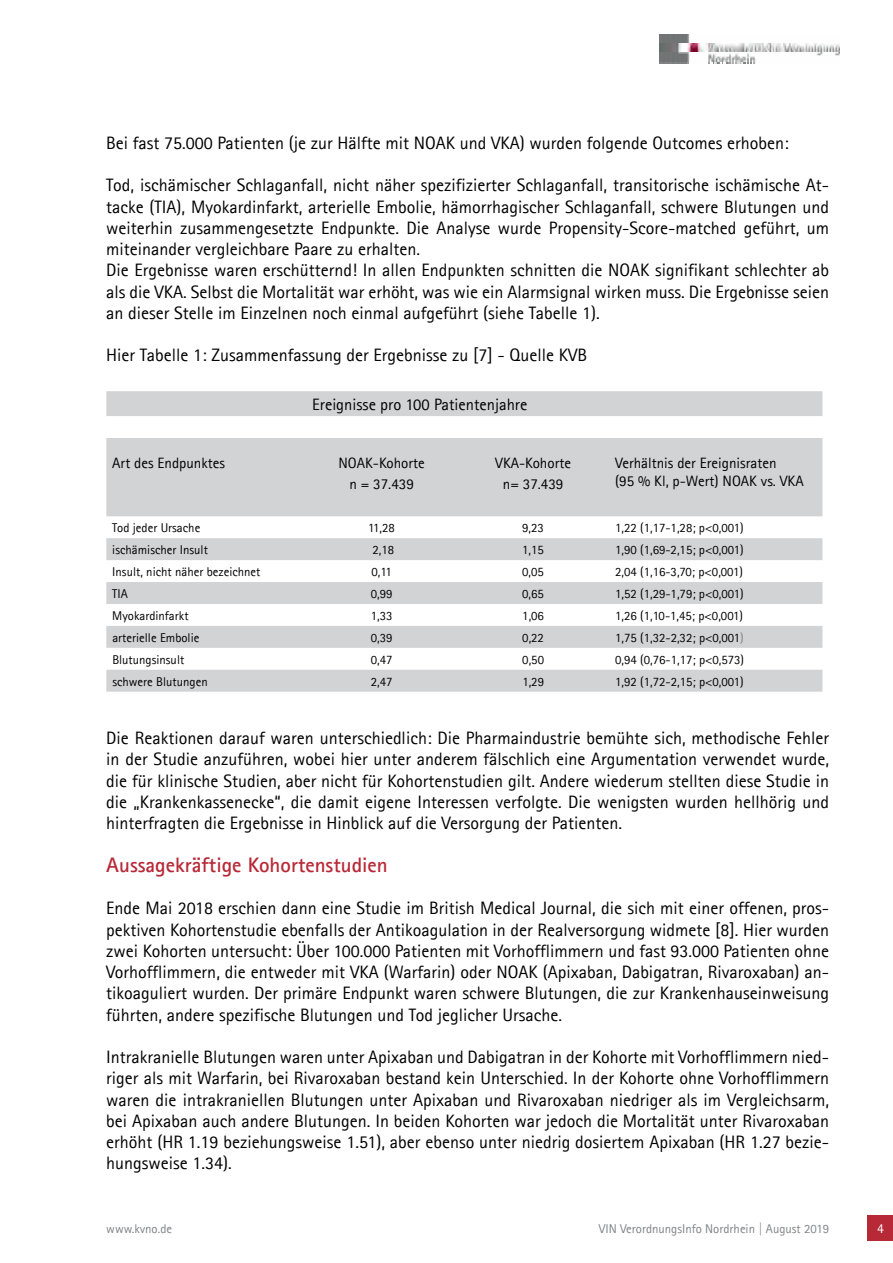
<style>
.page{position:relative;width:893px;height:1263px;background:#fff}
.page>*{position:absolute;margin:0;border:0;box-sizing:border-box;transform-origin:0 0}
.t1{font:700 21px "Agfa Rotis Sans Serif";color:#b82937}
.t2{font:18px/21.3px "Agfa Rotis Sans Serif";color:#000;text-align:justify}
.t3{font:16.5px "Agfa Rotis Sans Serif";color:#000}
.t4{font:15px/21.3px "Agfa Rotis Sans Serif";color:#000;text-align:center}
.t5{font:13.5px "Agfa Rotis Sans Serif";color:#fff}
.t6{font:12.75px "Agfa Rotis Sans Serif";color:#000}
.t7{font:12.75px "Agfa Rotis Sans Serif";color:#808285}
.s1{color:#808285}
</style>
<div class="page">
<div style="left:868px;top:1215px;width:25px;height:26px;background:#b82937"></div>
<img style="left:659px;top:34px;width:180px;height:29px">
<svg style="left:106px;top:391px;width:716px;height:301px;fill:#d1d3d4"></svg>
<p class="t2" style="left:106px;top:132px;width:684px">Bei fast 75.000 Patienten (je zur Hälfte mit NOAK und VKA) wurden folgende Outcomes erhoben:</p>
<p class="t2" style="left:106px;top:174px;width:724px;text-align:left">Tod, ischämischer Schlaganfall, nicht näher spezifizierter Schlaganfall, transitorische ischämische At&shy;tacke (TIA), Myokardinfarkt, arterielle Embolie, hämorrhagischer Schlaganfall, schwere Blutungen und weiterhin zusammengesetzte Endpunkte. Die Analyse wurde Propensity-Score-matched geführt, um miteinander vergleichbare Paare zu erhalten.<br>Die Ergebnisse waren erschütternd! In allen Endpunkten schnitten die NOAK signifikant schlechter ab als die VKA. Selbst die Mortalität war erhöht, was wie ein Alarmsignal wirken muss. Die Ergebnisse seien an dieser Stelle im Einzelnen noch einmal aufgeführt (siehe Tabelle 1).</p>
<p class="t2" style="left:106px;top:345px;width:482px">Hier Tabelle 1: Zusammenfassung der Ergebnisse zu [7] - Quelle KVB</p>
<p class="t3" style="left:312px;top:395px;width:217px">Ereignisse pro 100 Patientenjahre</p>
<p class="t4" style="left:112px;top:452px;width:114px">Art des Endpunktes</p>
<p class="t4" style="left:338px;top:452px;width:88px">NOAK-Kohorte n = 37.439</p>
<p class="t4" style="left:495px;top:452px;width:77px">VKA-Kohorte n= 37.439</p>
<p class="t4" style="left:615px;top:454px;width:190px;line-height:18px;text-align:left">Verhältnis der Ereignisraten<br>(95 % Kl, p-Wert) NOAK vs. VKA</p>
<p class="t6" style="left:112px;top:520px;width:90px">Tod jeder Ursache</p>
<p class="t6" style="left:368px;top:520px;width:28px">11,28</p>
<p class="t6" style="left:522px;top:520px;width:23px">9,23</p>
<p class="t6" style="left:615px;top:520px;width:130px">1,22 (1,17-1,28; p&lt;0,001)</p>
<p class="t6" style="left:112px;top:542px;width:97px">ischämischer Insult</p>
<p class="t6" style="left:372px;top:542px;width:23px">2,18</p>
<p class="t6" style="left:522px;top:542px;width:23px">1,15</p>
<p class="t6" style="left:615px;top:542px;width:130px">1,90 (1,69-2,15; p&lt;0,001)</p>
<p class="t6" style="left:112px;top:564px;width:150px">Insult, nicht näher bezeichnet</p>
<p class="t6" style="left:371px;top:564px;width:22px">0,11</p>
<p class="t6" style="left:522px;top:564px;width:23px">0,05</p>
<p class="t6" style="left:615px;top:564px;width:129px">2,04 (1,16-3,70; p&lt;0,001)</p>
<p class="t6" style="left:112px;top:586px;width:17px">TIA</p>
<p class="t6" style="left:371px;top:586px;width:23px">0,99</p>
<p class="t6" style="left:522px;top:586px;width:23px">0,65</p>
<p class="t6" style="left:615px;top:586px;width:130px">1,52 (1,29-1,79; p&lt;0,001)</p>
<p class="t6" style="left:112px;top:608px;width:78px">Myokardinfarkt</p>
<p class="t6" style="left:371px;top:608px;width:23px">1,33</p>
<p class="t6" style="left:522px;top:608px;width:23px">1,06</p>
<p class="t6" style="left:615px;top:608px;width:129px">1,26 (1,10-1,45; p&lt;0,001)</p>
<p class="t6" style="left:112px;top:630px;width:89px">arterielle Embolie</p>
<p class="t6" style="left:371px;top:630px;width:23px">0,39</p>
<p class="t6" style="left:522px;top:630px;width:23px">0,22</p>
<p class="t6" style="left:615px;top:630px;width:130px">1,75 (1,32-2,32; p&lt;0,001<span class="s1">)</span></p>
<p class="t6" style="left:112px;top:652px;width:73px">Blutungsinsult</p>
<p class="t6" style="left:371px;top:652px;width:23px">0,47</p>
<p class="t6" style="left:522px;top:652px;width:23px">0,50</p>
<p class="t6" style="left:615px;top:652px;width:130px">0,94 (0,76-1,17; p&lt;0,573)</p>
<p class="t6" style="left:112px;top:674px;width:97px">schwere Blutungen</p>
<p class="t6" style="left:371px;top:674px;width:23px">2,47</p>
<p class="t6" style="left:522px;top:674px;width:23px">1,29</p>
<p class="t6" style="left:615px;top:674px;width:130px">1,92 (1,72-2,15; p&lt;0,001)</p>
<p class="t2" style="left:106px;top:727px;width:724px">Die Reaktionen darauf waren unterschiedlich: Die Pharmaindustrie bemühte sich, methodische Fehler in der Studie anzuführen, wobei hier unter anderem fälschlich eine Argumentation verwendet wurde, die für klinische Studien, aber nicht für Kohortenstudien gilt. Andere wiederum stellten diese Studie in die „Krankenkassenecke“, die damit eigene Interessen verfolgte. Die wenigsten wurden hellhörig und hinterfragten die Ergebnisse in Hinblick auf die Versorgung der Patienten.</p>
<p class="t1" style="left:106px;top:851px;width:283px">Aussagekräftige Kohortenstudien</p>
<p class="t2" style="left:106px;top:897px;width:724px">Ende Mai 2018 erschien dann eine Studie im British Medical Journal, die sich mit einer offenen, pros&shy;pektiven Kohortenstudie ebenfalls der Antikoagulation in der Realversorgung widmete [8]. Hier wurden zwei Kohorten untersucht: Über 100.000 Patienten mit Vorhofflimmern und fast 93.000 Patienten ohne Vorhofflimmern, die entweder mit VKA (Warfarin) oder NOAK (Apixaban, Dabigatran, Rivaroxaban) an&shy;tikoaguliert wurden. Der primäre Endpunkt waren schwere Blutungen, die zur Krankenhauseinweisung führten, andere spezifische Blutungen und Tod jeglicher Ursache.</p>
<p class="t2" style="left:106px;top:1046px;width:724px">Intrakranielle Blutungen waren unter Apixaban und Dabigatran in der Kohorte mit Vorhofflimmern nied&shy;riger als mit Warfarin, bei Rivaroxaban bestand kein Unterschied. In der Kohorte ohne Vorhofflimmern waren die intrakraniellen Blutungen unter Apixaban und Rivaroxaban niedriger als im Vergleichsarm, bei Apixaban auch andere Blutungen. In beiden Kohorten war jedoch die Mortalität unter Rivaroxaban erhöht (HR 1.19 beziehungsweise 1.51), aber ebenso unter niedrig dosiertem Apixaban (HR 1.27 bezie&shy;hungsweise 1.34).</p>
<p class="t7" style="left:106px;top:1221px;width:67px">www.kvno.de</p>
<p class="t7" style="left:599px;top:1221px;width:232px">VIN VerordnungsInfo Nordrhein | August 2019</p>
<p class="t5" style="left:877px;top:1221px;width:8px">4</p>
</div>
